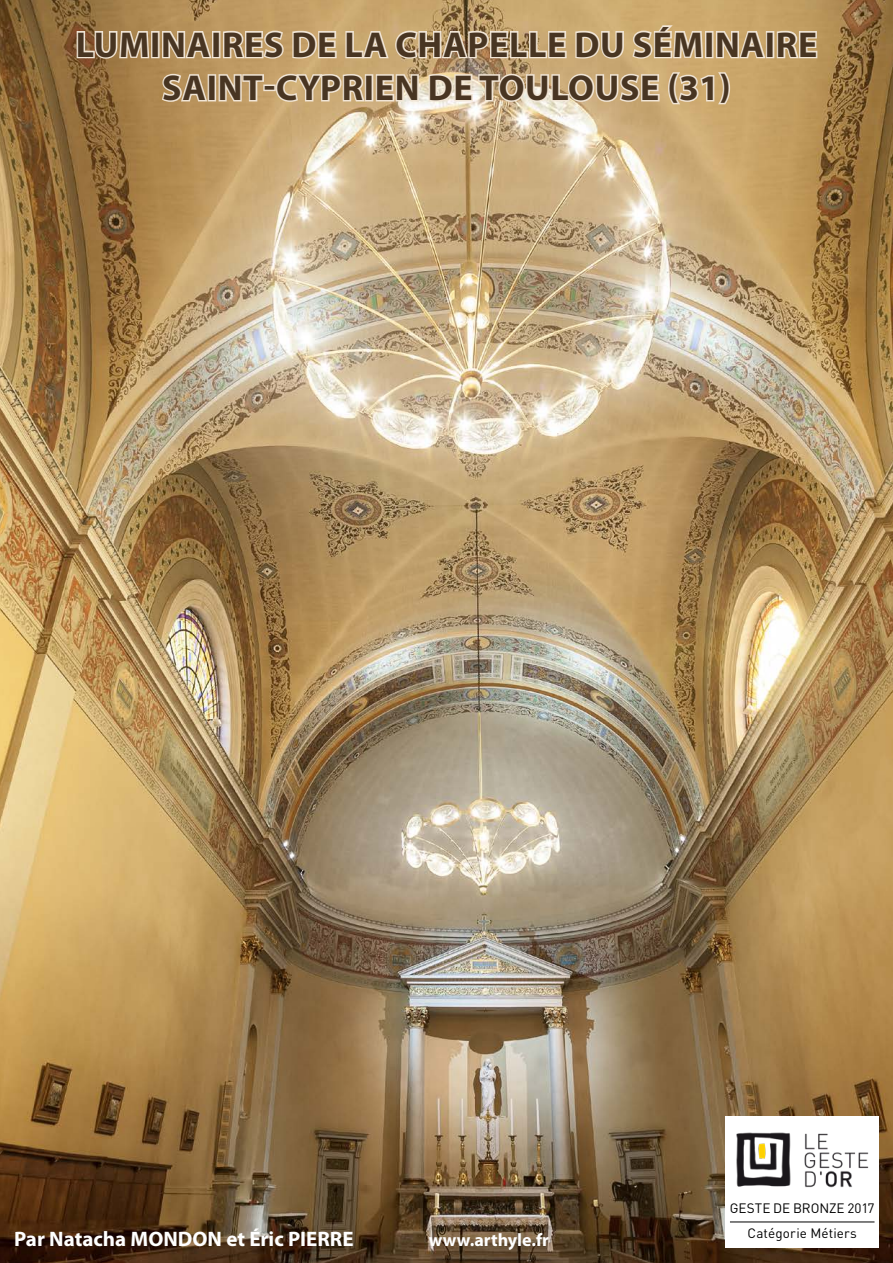
<style>
.page{position:relative;width:893px;height:1263px;background:#fff}
.page>*{position:absolute;margin:0;border:0;box-sizing:border-box;transform-origin:0 0}
.t1{font:700 36px/43.2px "Myriad Pro";letter-spacing:.02em;color:#483522;text-align:center}
.t2{font:700 21px "Myriad Pro";color:#fff}
.t3{font:700 18px "Myriad Pro";color:#fff}
.Sous-titre_2{font:13.5px "DIN";letter-spacing:.005em;color:#000}
</style>
<div class="page">
<img style="left:0;top:0;width:893px;height:1263px">
<svg style="left:75px;top:0;width:76px;height:60px;background:#b09167"></svg>
<div style="left:151px;top:31px;width:9px;height:27px;border:3px solid #f1e5d5"></div>
<div style="left:766px;top:31px;width:8px;height:27px;border:3px solid #f1e5d5"></div>
<svg style="left:775px;top:29px;width:44px;height:31px"></svg>
<svg style="left:160px;top:0;width:607px;height:108px;background:#d0b488"></svg>
<div style="left:726px;top:1116px;width:153px;height:132px;background:#fff"></div>
<img style="left:736px;top:1132px;width:133px;height:56px">
<hr style="left:730px;top:1221px;width:144px;height:1px;background:#000">
<p class="t1" style="left:76px;top:24px;width:743px">LUMINAIRES DE LA CHAPELLE DU SÉMINAIRE<br>SAINT-CYPRIEN DE TOULOUSE (31)</p>
<p class="t2" style="left:14px;top:1227px;width:341px">Par Natacha MONDON et Éric PIERRE</p>
<p class="t3" style="left:429px;top:1230px;width:122px">www.arthyle.fr</p>
<p class="Sous-titre_2" style="left:730px;top:1200px;width:146px">GESTE DE BRONZE 2017</p>
<p class="Sous-titre_2" style="left:747px;top:1224px;width:111px">Catégorie Métiers</p>
</div>
